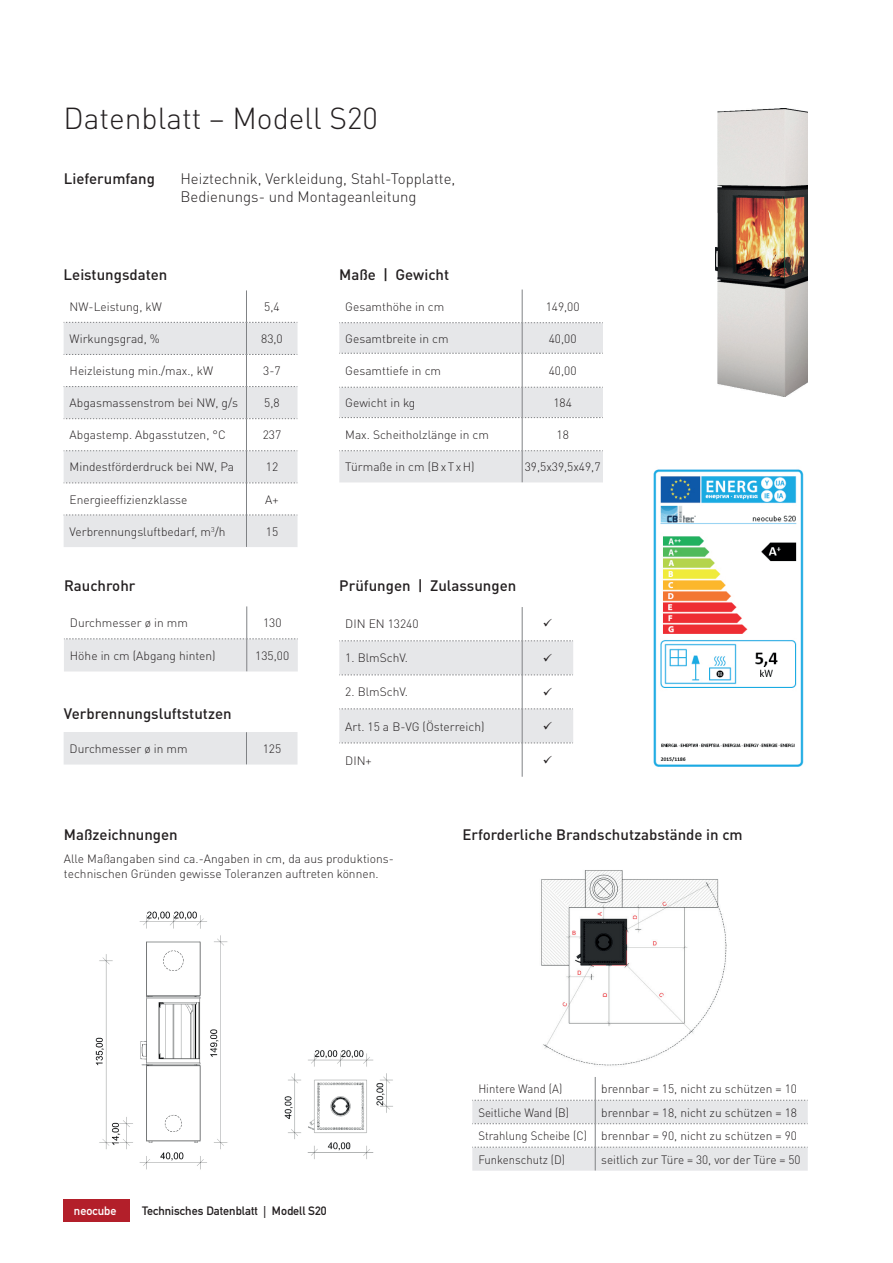
<style>
.page{position:relative;width:893px;height:1263px;background:#fff}
.page>*{position:absolute;margin:0;border:0;box-sizing:border-box;transform-origin:0 0}
.t1{font:300 30px "DINOT";color:#231f20}
.t2{font:500 15px "DINOT";color:#231f20}
.t3{font:300 15px/18px "DINOT";color:#231f20}
.t4{font:300 12px/23.4px "DINOT";color:#231f20}
.t5{font:12px "DIN Mittelschrift Std";color:#231f20}
.t6{font:300 12px "DINOT";color:#231f20;scale:.95 1}
.t7{font:12px "DIN Mittelschrift Std";color:#fff}
</style>
<div class="page">
<div style="left:63px;top:1199px;width:67px;height:22px;background:#b31f2a"></div>
<img style="left:541px;top:870px;width:186px;height:196px">
<img style="left:716px;top:109px;width:92px;height:287px">
<img style="left:95px;top:911px;width:133px;height:259px">
<img style="left:284px;top:1050px;width:109px;height:109px">
<img style="left:653px;top:469px;width:151px;height:298px">
<svg style="left:472px;top:1077px;width:336px;height:94px"></svg>
<div style="left:64px;top:323px;width:233px;height:224px;background:#e6e7e9"></div>
<svg style="left:64px;top:321px;width:234px;height:2px"></svg>
<svg style="left:64px;top:354px;width:234px;height:162px"></svg>
<hr style="left:246px;top:290px;width:1px;height:32px;background:#808285">
<hr style="left:246px;top:322px;width:1px;height:32px;background:#808285">
<hr style="left:246px;top:354px;width:1px;height:33px;background:#808285">
<hr style="left:246px;top:387px;width:1px;height:32px;background:#808285">
<hr style="left:246px;top:419px;width:1px;height:32px;background:#808285">
<hr style="left:246px;top:451px;width:1px;height:32px;background:#808285">
<hr style="left:246px;top:483px;width:1px;height:32px;background:#808285">
<hr style="left:246px;top:515px;width:1px;height:32px;background:#808285">
<svg style="left:339px;top:322px;width:264px;height:160px"></svg>
<hr style="left:522px;top:290px;width:1px;height:33px;background:#808285">
<hr style="left:522px;top:323px;width:1px;height:30px;background:#808285">
<hr style="left:522px;top:353px;width:1px;height:34px;background:#808285">
<hr style="left:522px;top:387px;width:1px;height:31px;background:#808285">
<hr style="left:522px;top:418px;width:1px;height:33px;background:#808285">
<hr style="left:522px;top:451px;width:1px;height:31px;background:#808285">
<svg style="left:64px;top:606px;width:234px;height:65px"></svg>
<hr style="left:246px;top:606px;width:1px;height:33px;background:#808285">
<hr style="left:246px;top:639px;width:1px;height:32px;background:#808285">
<div style="left:64px;top:732px;width:233px;height:32px;background:#e6e7e9"></div>
<hr style="left:246px;top:732px;width:1px;height:32px;background:#808285">
<hr style="left:522px;top:607px;width:1px;height:34px;background:#808285">
<svg style="left:339px;top:641px;width:234px;height:136px"></svg>
<h1 class="t1" style="left:63px;top:100px;width:316px">Datenblatt – Modell S20</h1>
<p class="t2" style="left:64px;top:169px;width:93px">Lieferumfang</p>
<p class="t3" style="left:180px;top:170px;width:276px">Heiztechnik, Verkleidung, Stahl-Topplatte,<br>Bedienungs- und Montageanleitung</p>
<p class="t2" style="left:64px;top:264px;width:105px">Leistungsdaten</p>
<p class="t2" style="left:339px;top:264px;width:111px">Maße | Gewicht</p>
<p class="t4" style="left:345px;top:294px;width:100px">Gesamthöhe in cm</p>
<p class="t4" style="left:546px;top:294px;width:35px">149,00</p>
<p class="t4" style="left:345px;top:326px;width:105px">Gesamtbreite in cm</p>
<p class="t4" style="left:549px;top:326px;width:29px">40,00</p>
<p class="t4" style="left:345px;top:359px;width:97px">Gesamttiefe in cm</p>
<p class="t4" style="left:549px;top:359px;width:29px">40,00</p>
<p class="t4" style="left:345px;top:391px;width:72px">Gewicht in kg</p>
<p class="t4" style="left:553px;top:391px;width:20px">184</p>
<p class="t4" style="left:345px;top:423px;width:145px">Max. Scheitholzlänge in cm</p>
<p class="t4" style="left:556px;top:423px;width:14px">18</p>
<p class="t4" style="left:345px;top:455px;width:131px">Türmaße in cm (B x T x H)</p>
<p class="t4" style="left:525px;top:455px;width:77px">39,5x39,5x49,7</p>
<p class="t4" style="left:70px;top:295px;width:94px">NW-Leistung, kW</p>
<p class="t4" style="left:264px;top:295px;width:17px">5,4</p>
<p class="t4" style="left:70px;top:327px;width:92px">Wirkungsgrad, %</p>
<p class="t4" style="left:261px;top:327px;width:23px">83,0</p>
<p class="t4" style="left:70px;top:359px;width:145px">Heizleistung min./max., kW</p>
<p class="t4" style="left:263px;top:359px;width:19px">3-7</p>
<p class="t4" style="left:70px;top:391px;width:170px">Abgasmassenstrom bei NW, g/s</p>
<p class="t4" style="left:264px;top:391px;width:17px">5,8</p>
<p class="t4" style="left:70px;top:423px;width:158px">Abgastemp. Abgasstutzen, °C</p>
<p class="t4" style="left:263px;top:423px;width:20px">237</p>
<p class="t4" style="left:70px;top:455px;width:166px">Mindestförderdruck bei NW, Pa</p>
<p class="t4" style="left:266px;top:455px;width:14px">12</p>
<p class="t4" style="left:70px;top:487px;width:119px">Energieeffizienzklasse</p>
<p class="t4" style="left:265px;top:487px;width:15px">A+</p>
<p class="t4" style="left:70px;top:519px;width:157px">Verbrennungsluftbedarf, m<sup>3</sup>/h</p>
<p class="t4" style="left:266px;top:519px;width:14px">15</p>
<p class="t2" style="left:64px;top:575px;width:73px">Rauchrohr</p>
<p class="t4" style="left:70px;top:611px;width:120px">Durchmesser ø in mm</p>
<p class="t4" style="left:263px;top:611px;width:20px">130</p>
<p class="t4" style="left:70px;top:644px;width:147px">Höhe in cm (Abgang hinten)</p>
<p class="t4" style="left:255px;top:644px;width:35px">135,00</p>
<p class="t2" style="left:64px;top:704px;width:169px">Verbrennungsluftstutzen</p>
<p class="t4" style="left:70px;top:737px;width:120px">Durchmesser ø in mm</p>
<p class="t4" style="left:263px;top:737px;width:20px">125</p>
<p class="t2" style="left:339px;top:576px;width:178px">Prüfungen | Zulassungen</p>
<p class="t4" style="left:345px;top:612px;width:75px">DIN EN 13240</p>
<p class="t4" style="left:345px;top:646px;width:64px">1. BlmSchV.</p>
<p class="t4" style="left:345px;top:680px;width:64px">2. BlmSchV.</p>
<p class="t4" style="left:345px;top:714px;width:141px">Art. 15 a B-VG (Österreich)</p>
<p class="t4" style="left:345px;top:748px;width:28px">DIN+</p>
<p class="t2" style="left:64px;top:825px;width:115px">Maßzeichnungen</p>
<p class="t4" style="left:64px;top:852px;width:331px;line-height:14.4px">Alle Maßangaben sind ca.-Angaben in cm, da aus produktions&shy;technischen Gründen gewisse Toleranzen auftreten können.</p>
<p class="t2" style="left:462px;top:825px;width:282px">Erforderliche Brandschutzabstände in cm</p>
<p class="t7" style="left:74px;top:1203px;width:44px">neocube</p>
<p class="t5" style="left:142px;top:1203px;width:186px">Technisches Datenblatt | Modell S20</p>
<p class="t6" style="left:478px;top:1081px;width:90px">Hintere Wand (A)</p>
<p class="t4" style="left:601px;top:1077px;width:197px">brennbar = 15, nicht zu schützen = 10</p>
<p class="t6" style="left:478px;top:1105px;width:97px">Seitliche Wand (B)</p>
<p class="t4" style="left:478px;top:1100px;width:320px;text-align:justify;text-indent:123px">brennbar = 18, nicht zu schützen = 18<br>Strahlung Scheibe (C) brennbar = 90, nicht zu schützen = 90<br>Funkenschutz (D)</p>
<p class="t4" style="left:601px;top:1147px;width:201px">seitlich zur Türe = 30, vor der Türe = 50</p>
</div>
